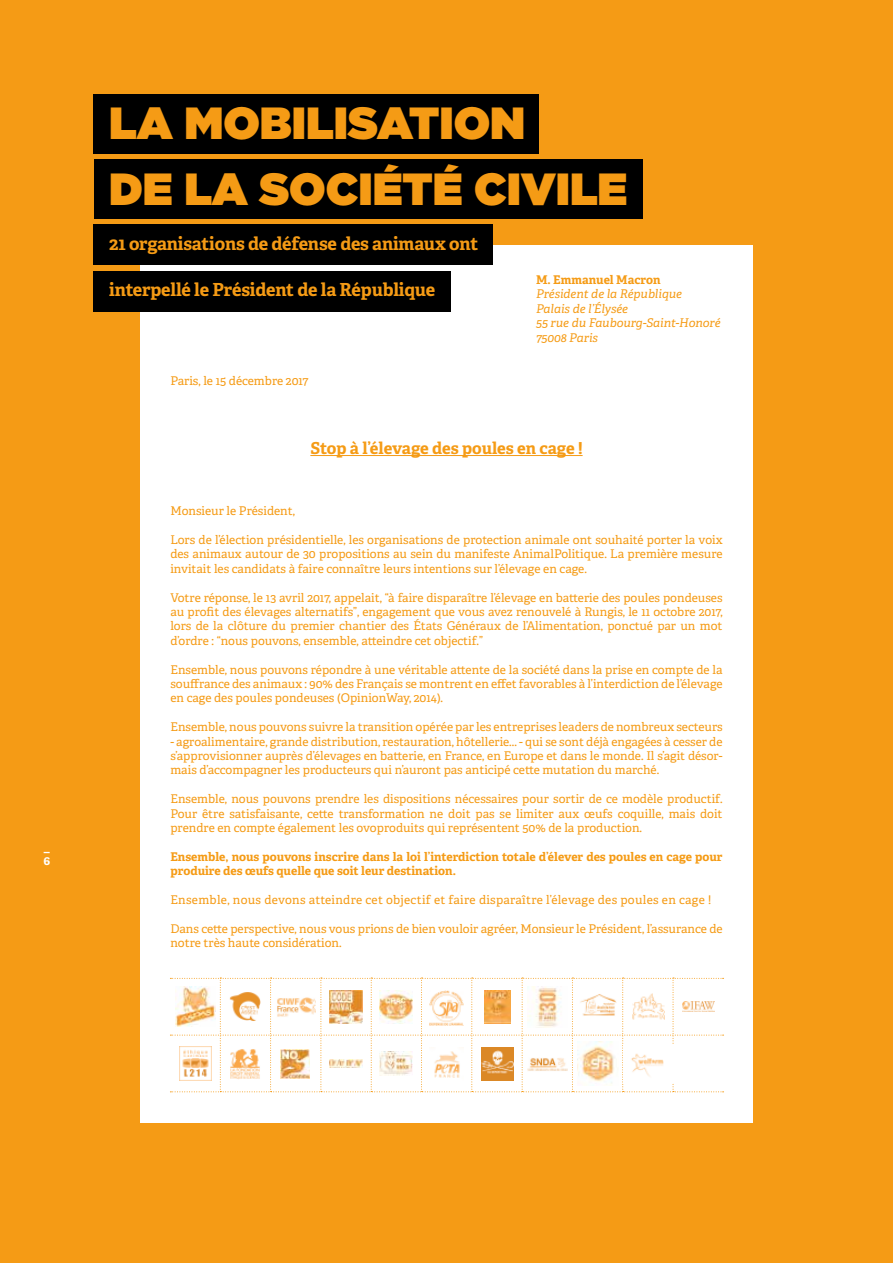
<style>
.page{position:relative;width:893px;height:1263px;background:#f59b15}
.page>*{position:absolute;margin:0;border:0;box-sizing:border-box;transform-origin:0 0}
.t1{font:900 45px/66px "Gotham";color:#f59b15}
.t2{font:700 18px "Adelle";letter-spacing:-.01em;color:#f59b15}
.t3{font:700 16.5px "Adelle";letter-spacing:-.005em;color:#f59b15}
.t4{font:12px/14.4px "Adelle";color:#f59b15;text-align:justify}
.t5{font:700 12px/14.4px "Adelle";color:#f59b15}
.t6{font:12px "Adelle";letter-spacing:.025em;color:#f59b15}
.t7{font:italic 12px/14.4px "Adelle";color:#f59b15}
.t8{font:700 12px/14.4px "Adelle";color:#fff}
</style>
<div class="page">
<div style="left:140px;top:245px;width:613px;height:878px;background:#fff"></div>
<hr style="left:310px;top:455px;width:273px;height:1px;background:#f59b15">
<svg style="left:170px;top:977px;width:554px;height:115px"></svg>
<img style="left:175px;top:986px;width:41px;height:41px">
<img style="left:179px;top:1047px;width:32px;height:34px">
<img style="left:230px;top:991px;width:30px;height:31px">
<img style="left:228px;top:1047px;width:34px;height:33px">
<img style="left:275px;top:995px;width:40px;height:23px">
<img style="left:281px;top:1049px;width:29px;height:29px">
<img style="left:330px;top:990px;width:33px;height:33px">
<img style="left:330px;top:1060px;width:33px;height:8px">
<img style="left:380px;top:990px;width:33px;height:33px">
<img style="left:380px;top:1052px;width:33px;height:24px">
<img style="left:430px;top:990px;width:33px;height:35px">
<img style="left:430px;top:1047px;width:33px;height:33px">
<img style="left:484px;top:990px;width:27px;height:33px">
<img style="left:481px;top:1047px;width:33px;height:33px">
<img style="left:527px;top:986px;width:41px;height:41px">
<img style="left:527px;top:1056px;width:41px;height:15px">
<img style="left:578px;top:993px;width:40px;height:27px">
<img style="left:578px;top:1042px;width:40px;height:44px">
<img style="left:632px;top:990px;width:33px;height:33px">
<img style="left:623px;top:1045px;width:51px;height:38px">
<img style="left:682px;top:1002px;width:33px;height:10px">
<div style="left:94px;top:225px;width:399px;height:40px;background:#000"></div>
<div style="left:94px;top:271px;width:357px;height:40px;background:#000"></div>
<div style="left:94px;top:94px;width:445px;height:60px;background:#000"></div>
<div style="left:94px;top:159px;width:548px;height:60px;background:#000"></div>
<p class="t8" style="left:43px;top:840px;width:8px">_<br>6</p>
<h1 class="t1" style="left:109px;top:89px;width:520px">LA MOBILISATION<br>DE LA SOCIÉTÉ CIVILE</h1>
<h2 class="t2" style="left:109px;top:232px;width:370px">21 organisations de défense des animaux ont</h2>
<h2 class="t2" style="left:109px;top:278px;width:328px">interpellé le Président de la République</h2>
<p class="t4" style="left:170px;top:374px;width:140px">Paris, le 15 décembre 2017</p>
<p class="t5" style="left:536px;top:273px;width:126px">M. Emmanuel Macron</p>
<p class="t7" style="left:536px;top:287px;width:186px">Président de la République<br>Palais de l’Élysée<br>55 rue du Faubourg-Saint-Honoré<br>75008 Paris</p>
<h3 class="t3" style="left:310px;top:437px;width:274px">Stop à l’élevage des poules en cage !</h3>
<p class="t4" style="left:170px;top:504px;width:126px">Monsieur le Président,</p>
<p class="t4" style="left:170px;top:533px;width:554px">Lors de l’élection présidentielle, les organisations de protection animale ont souhaité porter la voix des animaux autour de 30 propositions au sein du manifeste AnimalPolitique. La première mesure invitait les candidats à faire connaître leurs intentions sur l’élevage en cage.</p>
<p class="t4" style="left:170px;top:590px;width:554px">Votre réponse, le 13 avril 2017, appelait, “à faire disparaître l’élevage en batterie des poules pondeuses au profit des élevages alternatifs”, engagement que vous avez renouvelé à Rungis, le 11 octobre 2017, lors de la clôture du premier chantier des États Généraux de l’Alimentation, ponctué par un mot d’ordre : “nous pouvons, ensemble, atteindre cet objectif.”</p>
<p class="t4" style="left:170px;top:662px;width:554px">Ensemble, nous pouvons répondre à une véritable attente de la société dans la prise en compte de la souffrance des animaux : 90% des Français se montrent en effet favorables à l’interdiction de l’élevage en cage des poules pondeuses (OpinionWay, 2014).</p>
<p class="t4" style="left:170px;top:720px;width:554px">Ensemble, nous pouvons suivre la transition opérée par les entreprises leaders de nombreux secteurs</p>
<p class="t4" style="left:170px;top:734px;width:554px">- agroalimentaire, grande distribution, restauration, hôtellerie... - qui se sont déjà engagées à cesser de s’approvisionner auprès d’élevages en batterie, en France, en Europe et dans le monde. Il s’agit désor&shy;mais d’accompagner les producteurs qui n’auront pas anticipé cette mutation du marché.</p>
<p class="t4" style="left:170px;top:792px;width:554px">Ensemble, nous pouvons prendre les dispositions nécessaires pour sortir de ce modèle productif.<br>Pour être satisfaisante, cette transformation ne doit pas se limiter aux œufs coquille, mais doit prendre en compte également les ovoproduits qui représentent 50% de la production.</p>
<p class="t5" style="left:170px;top:849px;width:554px">Ensemble, nous pouvons inscrire dans la loi l’interdiction totale d’élever des poules en cage pour produire des œufs quelle que soit leur destination.</p>
<p class="t6" style="left:170px;top:892px;width:542px">Ensemble, nous devons atteindre cet objectif et faire disparaître l’élevage des poules en cage !</p>
<p class="t4" style="left:170px;top:921px;width:554px">Dans cette perspective, nous vous prions de bien vouloir agréer, Monsieur le Président, l’assurance de notre très haute considération.</p>
</div>
